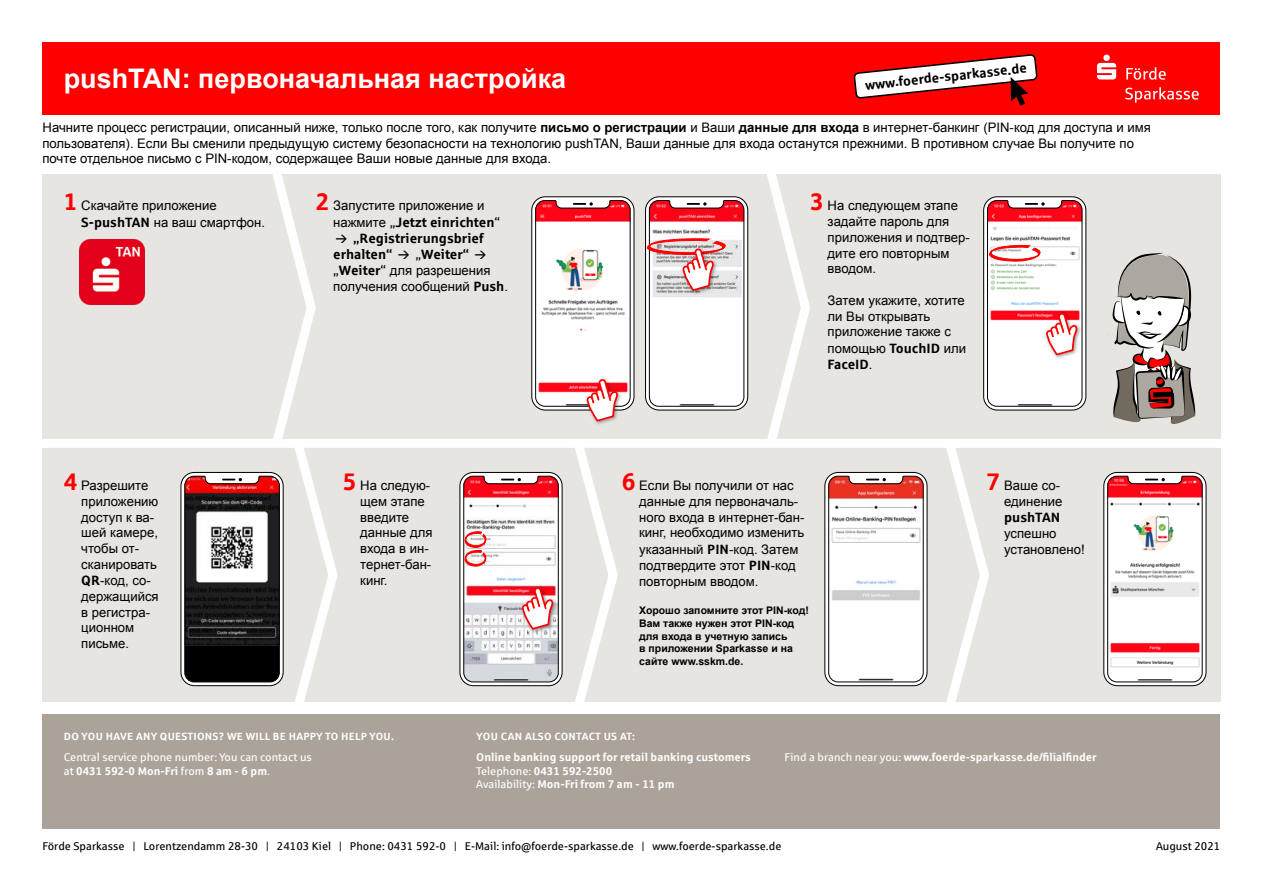
<style>
.page{position:relative;width:1263px;height:893px;background:#fff}
.page>*{position:absolute;margin:0;border:0;box-sizing:border-box;transform-origin:0 0}
.t1{font:700 27px "Arial";color:#fff}
.t2{font:700 13.5px "Sparkasse Rg";color:#000}
.t3{font:13.2px/15.8px "Arial";color:#000}
.t4{font:700 11.25px/13.5px "Sparkasse Rg";color:#fff}
.t5{font:11.25px "Sparkasse Rg";color:#000}
.t6{font:11.25px/13.5px "Sparkasse Rg";color:#fff}
.t7{font:700 10.5px/12.6px "Arial";color:#000}
.t8{font:700 10.5px "Sparkasse Rg";letter-spacing:.025em;color:#fff}
.s1{font-weight:700}
.s2{font-family:"Sparkasse Rg";font-weight:700;font-size:24px;color:#f00}
.s3{font-family:"Sparkasse Rg";font-weight:700;font-size:13.5px}
.s4{font-family:"Arial";font-weight:400;font-size:13.2px}
.s5{font-weight:400}
.s6{font-family:"Sparkasse Rg";font-size:13.5px}
</style>
<div class="page">
<div style="left:43px;top:174px;width:1178px;height:528px;background:#e7e5e1"></div>
<div style="left:532px;top:197px;width:102px;height:213px;background:#fff;border-radius:14px"></div>
<div style="left:531px;top:197px;width:103px;height:213px;border:1px solid #000;border-radius:14px"></div>
<svg style="left:984px;top:197px;width:102px;height:213px"></svg>
<div style="left:983px;top:197px;width:103px;height:213px;border:1px solid #000;border-radius:14px"></div>
<svg style="left:575px;top:448px;width:43px;height:254px"></svg>
<svg style="left:946px;top:448px;width:43px;height:254px"></svg>
<svg style="left:767px;top:174px;width:43px;height:265px"></svg>
<div style="left:43px;top:43px;width:1177px;height:72px;background:#f00"></div>
<svg style="left:825px;top:472px;width:102px;height:214px"></svg>
<div style="left:825px;top:472px;width:102px;height:214px;border:1px solid #000;border-radius:14px"></div>
<svg style="left:828px;top:476px;width:96px;height:206px;background:#ebdedc"></svg>
<svg style="left:1104px;top:472px;width:102px;height:214px"></svg>
<div style="left:1103px;top:472px;width:103px;height:214px;border:1px solid #000;border-radius:14px"></div>
<svg style="left:1107px;top:476px;width:95px;height:206px;background:#efd2d4"></svg>
<div style="left:28px;top:439px;width:1207px;height:9px;background:#fff"></div>
<svg style="left:1112px;top:253px;width:83px;height:171px"></svg>
<div style="left:584px;top:377px;width:38px;height:49px;background:#000;opacity:.4"></div>
<svg style="left:535px;top:200px;width:96px;height:223px"></svg>
<svg style="left:987px;top:200px;width:95px;height:207px;background:#f2d0d2"></svg>
<svg style="left:460px;top:472px;width:102px;height:214px"></svg>
<div style="left:460px;top:472px;width:102px;height:214px;border:1px solid #000;border-radius:14px"></div>
<svg style="left:463px;top:476px;width:96px;height:206px;background:#e1c1c4"></svg>
<img style="left:80px;top:239px;width:65px;height:66px">
<svg style="left:645px;top:197px;width:103px;height:213px"></svg>
<div style="left:645px;top:197px;width:103px;height:213px;border:1px solid #000;border-radius:14px"></div>
<svg style="left:645px;top:200px;width:99px;height:207px;background:#ebd1d3"></svg>
<div style="left:43px;top:714px;width:1177px;height:115px;background:#aba399"></div>
<svg style="left:854px;top:55px;width:183px;height:51px"></svg>
<svg style="left:1097px;top:55px;width:19px;height:25px"></svg>
<svg style="left:1126px;top:67px;width:40px;height:13px"></svg>
<svg style="left:1125px;top:87px;width:74px;height:16px"></svg>
<svg style="left:184px;top:174px;width:154px;height:528px"></svg>
<h1 class="t1" style="left:64px;top:61px;width:504px">pushTAN: первоначальная настройка</h1>
<p class="t2" style="left:864px;top:76px;width:164px;rotate:-6deg">www.foerde-sparkasse.de</p>
<p class="t3" style="left:43px;top:119px;width:1110px">Начните процесс регистрации, описанный ниже, только после того, как получите <span class="s1">письмо о регистрации</span> и Bаши <span class="s1">данные для входа</span> в интернет-банкинг (PIN-код для доступа и имя пользователя). Если Вы сменили предыдущую систему безопасности на технологию pushTAN, Bаши данные для входа останутся прежними. В противном случае Bы получите по почте отдельное письмо с PIN-кодом, содержащее Bаши новые данные для входа.</p>
<p class="t3" style="left:81px;top:198px;width:185px;line-height:16.2px;text-indent:-17px"><span class="s2">1</span> Скачайте приложение<br><span class="s3">S-pushTAN</span> на ваш смартфон.</p>
<p class="t3" style="left:316px;top:198px;width:170px"><span class="s2">2</span> Запустите приложение и</p>
<p class="t2" style="left:333px;top:213px;width:168px"><span class="s4">нажмите</span> <span class="s5">„</span>Jetzt einrichten<span class="s5">“</span></p>
<p class="t2" style="left:353px;top:229px;width:132px">„Registrierungsbrief</p>
<p class="t2" style="left:333px;top:246px;width:61px">erhalten“</p>
<p class="t2" style="left:416px;top:246px;width:55px"><span class="s5">„</span>Weiter“</p>
<p class="t3" style="left:333px;top:263px;width:176px;line-height:16.2px"><span class="s6">„</span><span class="s3">Weiter</span><span class="s6">“</span> для разрешения получения сообщений <span class="s3">Push</span>.</p>
<p class="t3" style="left:828px;top:198px;width:144px;text-indent:-18px"><span class="s2">3</span> На следующем этапе задайте пароль для приложения и подтвер&shy;дите его повторным вводом.</p>
<p class="t3" style="left:828px;top:292px;width:140px">Затем укажите, хотите ли Bы открывать приложение также с помощью <span class="s3">TouchID</span> или</p>
<p class="t2" style="left:828px;top:355px;width:46px">FaceID<span class="s4">.</span></p>
<p class="t3" style="left:81px;top:478px;width:79px;text-indent:-17px"><span class="s2">4</span> Разрешите приложению доступ к ва&shy;шей камере, чтобы от&shy;сканировать<br><span class="s3">QR</span>-код, со&shy;держащийся в регистра&shy;ционном письме.</p>
<p class="t3" style="left:639px;top:478px;width:167px;text-indent:-17px"><span class="s2">6</span> Если Bы получили от нас данные для первоначаль&shy;ного входа в интернет-бан&shy;кинг, необходимо изменить указанный <span class="s3">PIN</span>-код. Затем подтвердите этот <span class="s3">PIN</span>-код повторным вводом.</p>
<p class="t3" style="left:360px;top:478px;width:74px;text-indent:-18px"><span class="s2">5</span> На следую&shy;щем этапе введите данные для входа в ин&shy;тернет-бан&shy;кинг.</p>
<p class="t7" style="left:639px;top:605px;width:171px">Хорошо запомните этот PIN-код!<br>Вам также нужен этот PIN-код для входа в учетную запись<br>в приложении Sparkasse и на сайте www.sskm.de.</p>
<p class="t3" style="left:987px;top:478px;width:77px;text-align:right"><span class="s2">7</span> Ваше со&shy;единение</p>
<p class="t2" style="left:1004px;top:509px;width:58px">pushTAN</p>
<p class="t3" style="left:1004px;top:525px;width:82px">успешно установлено!</p>
<p class="t8" style="left:64px;top:730px;width:332px">DO YOU HAVE ANY QUESTIONS? WE WILL BE HAPPY TO HELP YOU.</p>
<p class="t6" style="left:64px;top:750px;width:250px">Central service phone number: You can contact us at <span class="s1">0431 592-0 Mon-Fri</span> from <span class="s1">8 am - 6 pm</span>.</p>
<p class="t4" style="left:476px;top:750px;width:276px">Online banking support for retail banking customers<br><span class="s5">Telephone:</span> 0431 592-2500<br><span class="s5">Availability:</span> Mon-Fri from 7 am - 11 pm</p>
<p class="t8" style="left:476px;top:730px;width:160px">YOU CAN ALSO CONTACT US AT:</p>
<p class="t4" style="left:784px;top:750px;width:313px"><span class="s5">Find a branch near you:</span> www.foerde-sparkasse.de/filialfinder</p>
<p class="t5" style="left:43px;top:839px;width:740px">Förde Sparkasse | Lorentzendamm 28-30 | 24103 Kiel | Phone: 0431 592-0 | E-Mail: info@foerde-sparkasse.de | www.foerde-sparkasse.de</p>
<p class="t5" style="left:1156px;top:839px;width:66px">August 2021</p>
</div>
